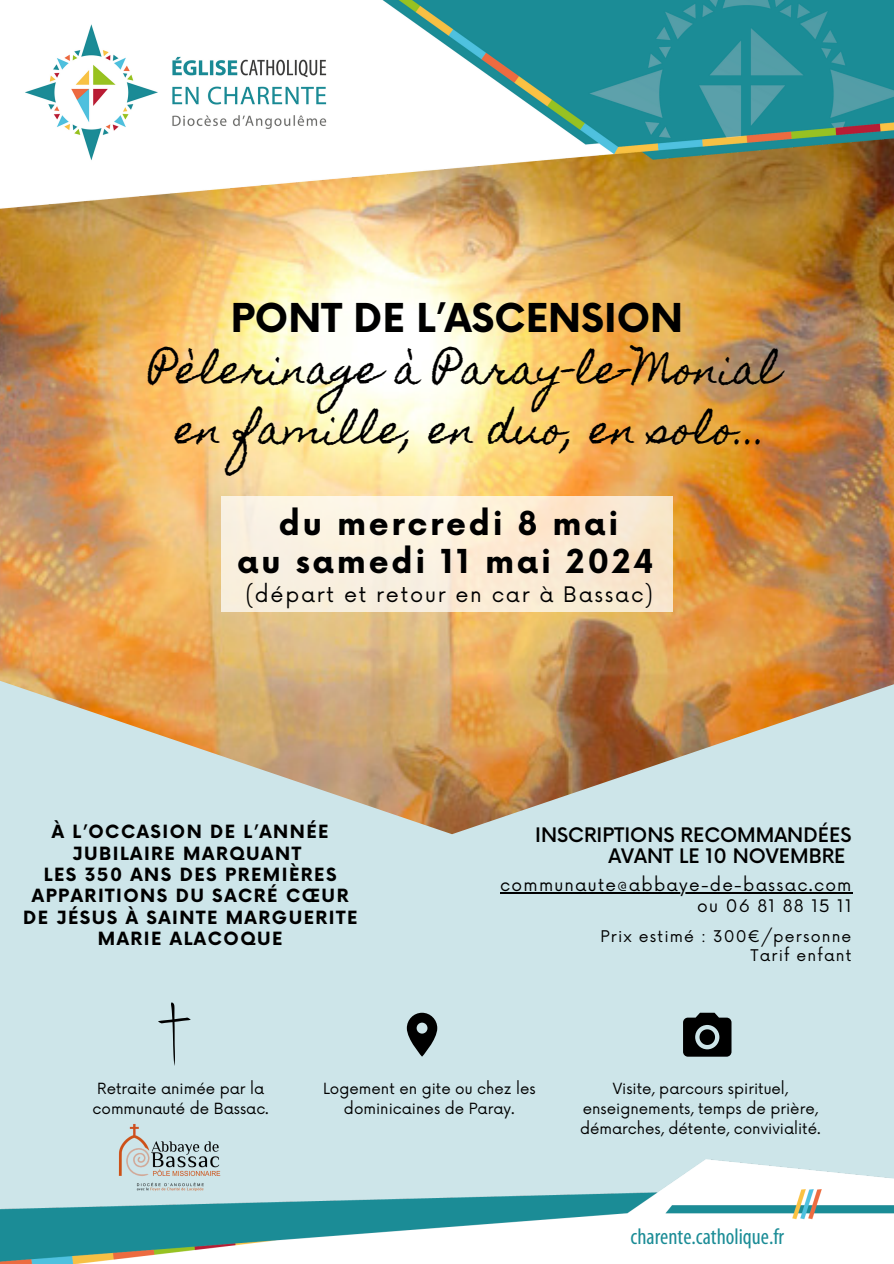
<style>
.page{position:relative;width:894px;height:1264px;background:#fff}
.page>*{position:absolute;margin:0;border:0;box-sizing:border-box;transform-origin:0 0}
.t1{font:39.15px "Homemade Apple";color:#000}
.t2{font:700 38.7px "Now";color:#000}
.t3{font:700 32.1px "Now";letter-spacing:.085em;color:#000}
.t4{font:condensed 22.5px "Myriad Pro";color:#1b8c96}
.t5{font:20.85px "Now";letter-spacing:.085em;color:#000}
.t6{font:500 19.5px "Now";color:#000}
.t7{font:700 17.7px/21.3px "Now";letter-spacing:.085em;color:#000;text-align:center}
.t8{font:16.95px "Now";letter-spacing:.075em;color:#000}
.t9{font:15.75px "Now";letter-spacing:.075em;color:#000}
.t10{font:15px/20.2px "Now";color:#000;text-align:center}
</style>
<div class="page">
<div style="left:0;top:0;width:893px;height:1263px;background:#cde5e9"></div>
<svg style="left:407px;top:1012px;width:30px;height:44px"></svg>
<svg style="left:683px;top:1012px;width:48px;height:44px"></svg>
<img style="left:0;top:225px;width:893px;height:609px">
<img style="left:0;top:0;width:893px;height:225px">
<svg style="left:158px;top:1002px;width:33px;height:64px"></svg>
<img style="left:0;top:1159px;width:893px;height:104px">
<div style="left:221px;top:496px;width:452px;height:115px;background:linear-gradient(to right,#faf4e7,#fae6cc)"></div>
<div style="left:609px;top:1225px;width:264px;height:32px;background:#fff"></div>
<hr style="left:500px;top:892px;width:352px;height:1px;background:#000">
<img style="left:114px;top:1124px;width:120px;height:72px">
<p class="t2" style="left:231px;top:298px;width:454px">PONT DE L’ASCENSION</p>
<p class="t1" style="left:150px;top:347px;width:631px">Pèlerinage à Paray-le-Monial</p>
<p class="t1" style="left:176px;top:407px;width:593px">en famille, en duo, en solo...</p>
<p class="t3" style="left:279px;top:506px;width:341px">du mercredi 8 mai</p>
<p class="t3" style="left:237px;top:544px;width:418px">au samedi 11 mai 2024</p>
<p class="t5" style="left:245px;top:582px;width:409px">(départ et retour en car à Bassac)</p>
<p class="t7" style="left:52px;top:822px;width:278px">À L’OCCASION DE L’ANNÉE<br>JUBILAIRE MARQUANT</p>
<p class="t7" style="left:23px;top:865px;width:336px">LES 350 ANS DES PREMIÈRES<br>APPARITIONS DU SACRÉ CŒUR<br>DE JÉSUS À SAINTE MARGUERITE<br>MARIE ALACOQUE</p>
<p class="t6" style="left:535px;top:824px;width:318px">INSCRIPTIONS RECOMMANDÉES</p>
<p class="t6" style="left:608px;top:845px;width:239px">AVANT LE 10 NOVEMBRE</p>
<p class="t8" style="left:500px;top:875px;width:352px">communaute@abbaye-de-bassac.com</p>
<p class="t8" style="left:697px;top:896px;width:156px">ou 06 81 88 15 11</p>
<p class="t9" style="left:600px;top:927px;width:252px">Prix estimé : 300€/personne</p>
<p class="t9" style="left:750px;top:946px;width:102px">Tarif enfant</p>
<p class="t10" style="left:92px;top:1078px;width:178px">Retraite animée par la communauté de Bassac.</p>
<p class="t10" style="left:323px;top:1078px;width:214px">Logement en gite ou chez les dominicaines de Paray.</p>
<p class="t10" style="left:580px;top:1078px;width:242px">Visite, parcours spirituel, enseignements, temps de prière, démarches, détente, convivialité.</p>
<p class="t4" style="left:630px;top:1227px;width:155px">charente.catholique.fr</p>
</div>
